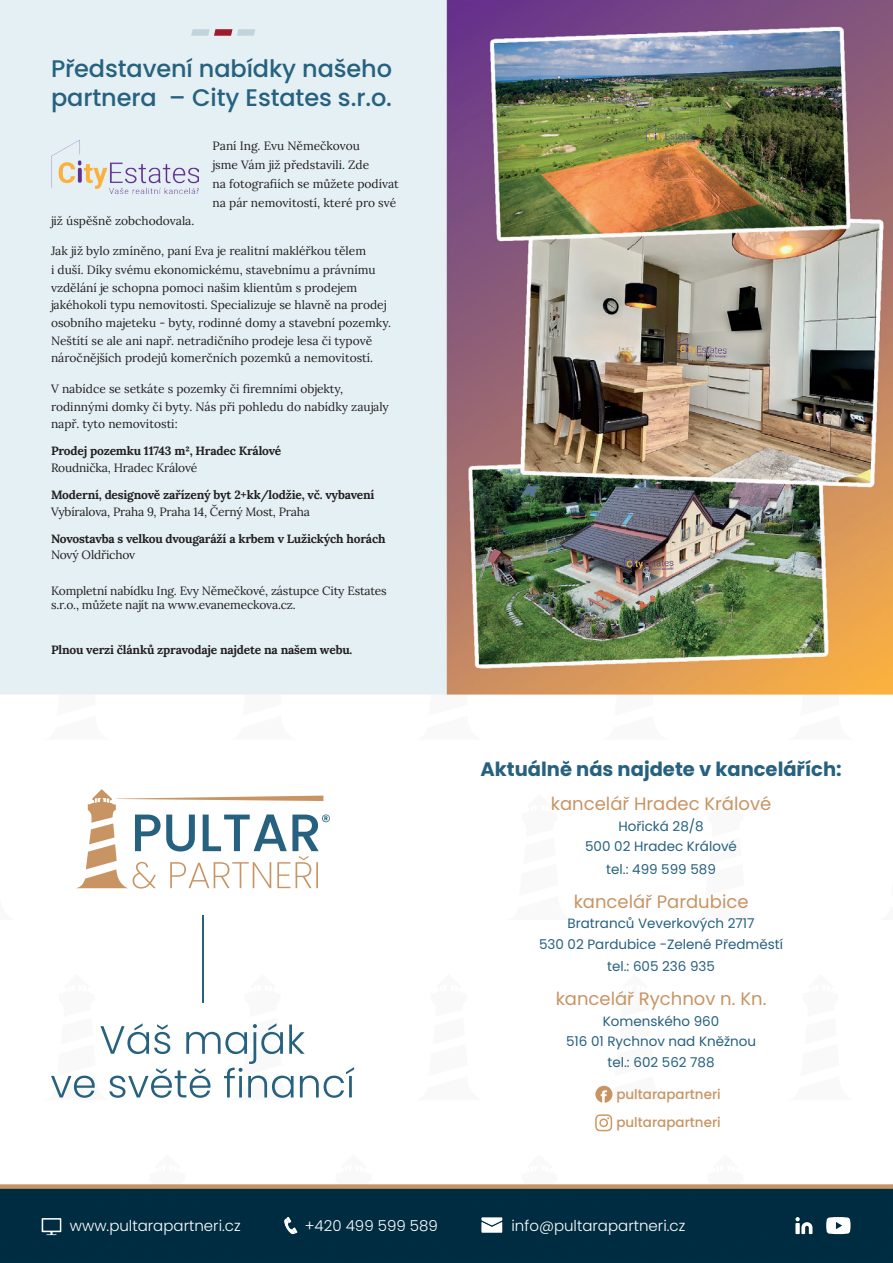
<style>
.page{position:relative;width:893px;height:1263px;background:#fff}
.page>*{position:absolute;margin:0;border:0;box-sizing:border-box;transform-origin:0 0}
.t1{font:500 24px/28.8px "Poppins";letter-spacing:-.005em;color:#26617f}
.t2{font:700 19.5px "Poppins";color:#26617f}
.t3{font:18px "Poppins";color:#c89464}
.t4{font:300 15px "Poppins";color:#fff}
.t5{font:13.5px/20.4px "Poppins";color:#26617f;text-align:center}
.t6{font:500 13.5px/28.8px "Poppins";color:#c89464}
.t7{font:12px/17.7px "Lora";color:#231f20}
.t8{font:700 12px "Lora";letter-spacing:-.015em;color:#231f20}
</style>
<div class="page">
<img style="left:0;top:0;width:893px;height:1263px">
<svg style="left:191px;top:29px;width:64px;height:7px"></svg>
<div style="left:0;top:1184px;width:893px;height:5px;background:#c89464"></div>
<svg style="left:42px;top:1218px;width:19px;height:17px"></svg>
<svg style="left:284px;top:1217px;width:13px;height:17px"></svg>
<svg style="left:482px;top:1217px;width:20px;height:15px"></svg>
<hr style="left:202px;top:915px;width:1px;height:88px;background:#26617f">
<svg style="left:43px;top:974px;width:311px;height:126px"></svg>
<svg style="left:75px;top:789px;width:255px;height:99px"></svg>
<svg style="left:795px;top:1217px;width:17px;height:17px"></svg>
<svg style="left:826px;top:1217px;width:24px;height:17px"></svg>
<svg style="left:595px;top:974px;width:73px;height:129px"></svg>
<svg style="left:595px;top:1114px;width:17px;height:17px"></svg>
<img style="left:51px;top:139px;width:147px;height:55px">
<h1 class="t1" style="left:51px;top:54px;width:343px">Představení nabídky našeho partnera – City Estates s.r.o.</h1>
<p class="t7" style="left:213px;top:136px;width:188px;line-height:18.9px">Paní Ing. Evu Němečkovou<br>jsme Vám již představili. Zde<br>na fotografiích se můžete podívat na pár nemovitostí, které pro své</p>
<p class="t7" style="left:51px;top:211px;width:145px">již úspěšně zobchodovala.</p>
<p class="t7" style="left:51px;top:240px;width:326px;line-height:18.9px">Jak již bylo zmíněno, paní Eva je realitní makléřkou tělem<br>i duší. Díky svému ekonomickému, stavebnímu a právnímu</p>
<p class="t7" style="left:51px;top:278px;width:342px">vzdělání je schopna pomoci našim klientům s prodejem jakéhokoli typu nemovitosti. Specializuje se hlavně na prodej osobního majeteku - byty, rodinné domy a stavební pozemky.<br>Neštítí se ale ani např. netradičního prodeje lesa či typově náročnějších prodejů komerčních pozemků a nemovitostí.</p>
<p class="t7" style="left:51px;top:379px;width:339px">V nabídce se setkáte s pozemky či firemními objekty, rodinnými domky či byty. Nás při pohledu do nabídky zaujaly např. tyto nemovitosti:</p>
<p class="t8" style="left:51px;top:442px;width:232px">Prodej pozemku 11743 m², Hradec Králové</p>
<p class="t7" style="left:51px;top:458px;width:148px">Roudnička, Hradec Králové</p>
<p class="t8" style="left:51px;top:486px;width:325px">Moderní, designově zařízený byt 2+kk/lodžie, vč. vybavení</p>
<p class="t7" style="left:51px;top:502px;width:261px">Vybíralova, Praha 9, Praha 14, Černý Most, Praha</p>
<p class="t8" style="left:51px;top:529px;width:336px">Novostavba s velkou dvougaráží a krbem v Lužických horách</p>
<p class="t7" style="left:51px;top:545px;width:86px">Nový Oldřichov</p>
<p class="t7" style="left:51px;top:583px;width:337px;line-height:14.4px">Kompletní nabídku Ing. Evy Němečkové, zástupce City Estates s.r.o., můžete najít na www.evanemeckova.cz.</p>
<p class="t8" style="left:51px;top:640px;width:303px">Plnou verzi článků zpravodaje najdete na našem webu.</p>
<h2 class="t2" style="left:480px;top:758px;width:363px">Aktuálně nás najdete v kancelářích:</h2>
<h3 class="t3" style="left:551px;top:794px;width:222px">kancelář Hradec Králové</h3>
<p class="t5" style="left:585px;top:816px;width:153px">Hořická 28/8<br>500 02 Hradec Králové</p>
<p class="t5" style="left:606px;top:859px;width:111px">tel.: 499 599 589</p>
<h3 class="t3" style="left:574px;top:891px;width:176px">kancelář Pardubice</h3>
<p class="t5" style="left:539px;top:913px;width:246px">Bratranců Veverkových 2717<br>530 02 Pardubice -Zelené Předměstí</p>
<p class="t5" style="left:607px;top:956px;width:109px">tel.: 605 236 935</p>
<h3 class="t3" style="left:556px;top:989px;width:212px">kancelář Rychnov n. Kn.</h3>
<p class="t5" style="left:566px;top:1011px;width:192px">Komenského 960<br>516 01 Rychnov nad Kněžnou tel.: 602 562 788</p>
<p class="t6" style="left:616px;top:1079px;width:106px">pultarapartneri pultarapartneri</p>
<p class="t4" style="left:70px;top:1217px;width:172px">www.pultarapartneri.cz</p>
<p class="t4" style="left:305px;top:1217px;width:135px">+420 499 599 589</p>
<p class="t4" style="left:512px;top:1217px;width:175px">info@pultarapartneri.cz</p>
</div>
